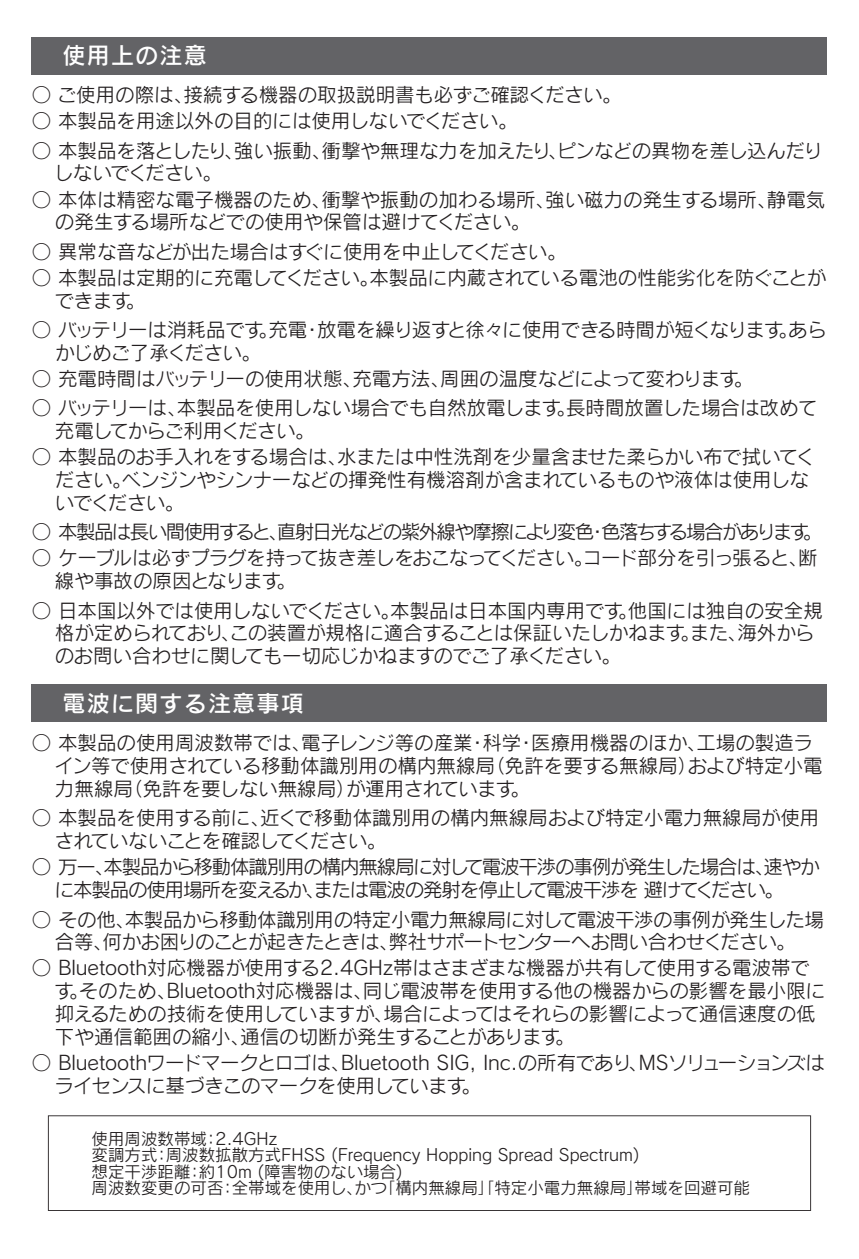
<style>
.page{position:relative;width:859px;height:1259px;background:#fff}
.page>*{position:absolute;margin:0;border:0;box-sizing:border-box;transform-origin:0 0}
.t1{font:23.1px "Rodin Cattleya Pro DB";letter-spacing:.05em;color:#fff}
.t2{font:19.5px/22.8px "Rodin Cattleya Pro M";letter-spacing:-.01em;color:#231f20}
.t3{font:19.5px/22.8px "Rodin Cattleya Pro M";letter-spacing:-.06em;color:#231f20}
.t4{font:19.5px/22.8px "Rodin Cattleya Pro M";letter-spacing:-.04em;color:#231f20}
.t5{font:19.5px/22.8px "Rodin Cattleya Pro M";letter-spacing:-.03em;color:#231f20}
.t6{font:19.5px "Rodin Cattleya Pro M";letter-spacing:-.08em;color:#231f20}
.t7{font:16.5px/16.5px "Rodin Cattleya Pro M";color:#231f20}
</style>
<div class="page">
<div style="left:32px;top:37px;width:795px;height:37px;background:#636366"></div>
<div style="left:32px;top:684px;width:795px;height:37px;background:#636366"></div>
<svg style="left:48px;top:1115px;width:763px;height:96px"></svg>
<p class="t1" style="left:63px;top:40px;width:146px">使用上の注意</p>
<p class="t2" style="left:32px;top:83px;width:591px">○ ご使用の際は、接続する機器の取扱説明書も必ずご確認ください。</p>
<p class="t2" style="left:32px;top:109px;width:487px">○ 本製品を用途以外の目的には使用しないでください。</p>
<p class="t2" style="left:54px;top:138px;width:770px;text-indent:-22px">○ 本製品を落としたり、強い振動、衝撃や無理な力を加えたり、ピンなどの異物を差し込んだりしないでください。</p>
<p class="t2" style="left:55px;top:187px;width:772px;text-indent:-23px">○ 本体は精密な電子機器のため、衝撃や振動の加わる場所、強い磁力の発生する場所、静電気の発生する場所などでの使用や保管は避けてください。</p>
<p class="t2" style="left:32px;top:239px;width:536px">○ 異常な音などが出た場合はすぐに使用を中止してください。</p>
<p class="t2" style="left:54px;top:265px;width:773px;text-indent:-23px">○ 本製品は定期的に充電してください。本製品に内蔵されている電池の性能劣化を防ぐことができます。</p>
<p class="t5" style="left:55px;top:318px;width:773px;text-indent:-23px">○ バッテリーは消耗品です。充電・放電を繰り返すと徐々に使用できる時間が短くなります。あらかじめご了承ください。</p>
<p class="t2" style="left:32px;top:366px;width:723px">○ 充電時間はバッテリーの使用状態、充電方法、周囲の温度などによって変わります。</p>
<p class="t2" style="left:55px;top:396px;width:764px;text-indent:-23px">○ バッテリーは、本製品を使用しない場合でも自然放電します。長時間放置した場合は改めて充電してからご利用ください。</p>
<p class="t2" style="left:55px;top:445px;width:762px;text-indent:-23px">○ 本製品のお手入れをする場合は、水または中性洗剤を少量含ませた柔らかい布で拭いてください。ベンジンやシンナーなどの揮発性有機溶剤が含まれているものや液体は使用しないでください。</p>
<p class="t6" style="left:32px;top:519px;width:792px">○ 本製品は長い間使用すると、直射日光などの紫外線や摩擦により変色・色落ちする場合があります。</p>
<p class="t4" style="left:55px;top:546px;width:764px;text-indent:-23px">○ ケーブルは必ずプラグを持って抜き差しをおこなってください。コード部分を引っ張ると、断線や事故の原因となります。</p>
<p class="t2" style="left:55px;top:598px;width:769px;text-indent:-23px">○ 日本国以外では使用しないでください。本製品は日本国内専用です。他国には独自の安全規格が定められており、この装置が規格に適合することは保証いたしかねます。また、海外からのお問い合わせに関しても一切応じかねますのでご了承ください。</p>
<p class="t1" style="left:63px;top:688px;width:243px">電波に関する注意事項</p>
<p class="t2" style="left:54px;top:731px;width:770px;text-indent:-23px">○ 本製品の使用周波数帯では、電子レンジ等の産業・科学・医療用機器のほか、工場の製造ライン等で使用されている移動体識別用の構内無線局（免許を要する無線局）および特定小電力無線局（免許を要しない無線局）が運用されています。</p>
<p class="t2" style="left:55px;top:806px;width:766px;text-indent:-23px">○ 本製品を使用する前に、近くで移動体識別用の構内無線局および特定小電力無線局が使用されていないことを確認してください。</p>
<p class="t3" style="left:55px;top:855px;width:766px;text-indent:-23px">○ 万一、本製品から移動体識別用の構内無線局に対して電波干渉の事例が発生した場合は、速やかに本製品の使用場所を変えるか、または電波の発射を停止して電波干渉を 避けてください。</p>
<p class="t2" style="left:32px;top:907px;width:793px;text-align:center">○ その他、本製品から移動体識別用の特定小電力無線局に対して電波干渉の事例が発生した場合等、何かお困りのことが起きたときは、弊社サポートセンターへお問い合わせください。</p>
<p class="t2" style="left:55px;top:956px;width:772px;text-indent:-23px">○ Bluetooth対応機器が使用する2.4GHz帯はさまざまな機器が共有して使用する電波帯です。そのため、Bluetooth対応機器は、同じ電波帯を使用する他の機器からの影響を最小限に抑えるための技術を使用していますが、場合によってはそれらの影響によって通信速度の低下や通信範囲の縮小、通信の切断が発生することがあります。</p>
<p class="t2" style="left:55px;top:1050px;width:772px;text-indent:-23px">○ Bluetoothワードマークとロゴは、Bluetooth SIG, Inc.の所有であり、MSソリューションズはライセンスに基づきこのマークを使用しています。</p>
<p class="t7" style="left:92px;top:1129px;width:660px">使用周波数帯域：2.4GHz<br>変調方式：周波数拡散方式FHSS (Frequency Hopping Spread Spectrum)<br>想定干渉距離：約10m (障害物のない場合)<br>周波数変更の可否：全帯域を使用し、かつ「構内無線局」「特定小電力無線局」帯域を回避可能</p>
</div>
